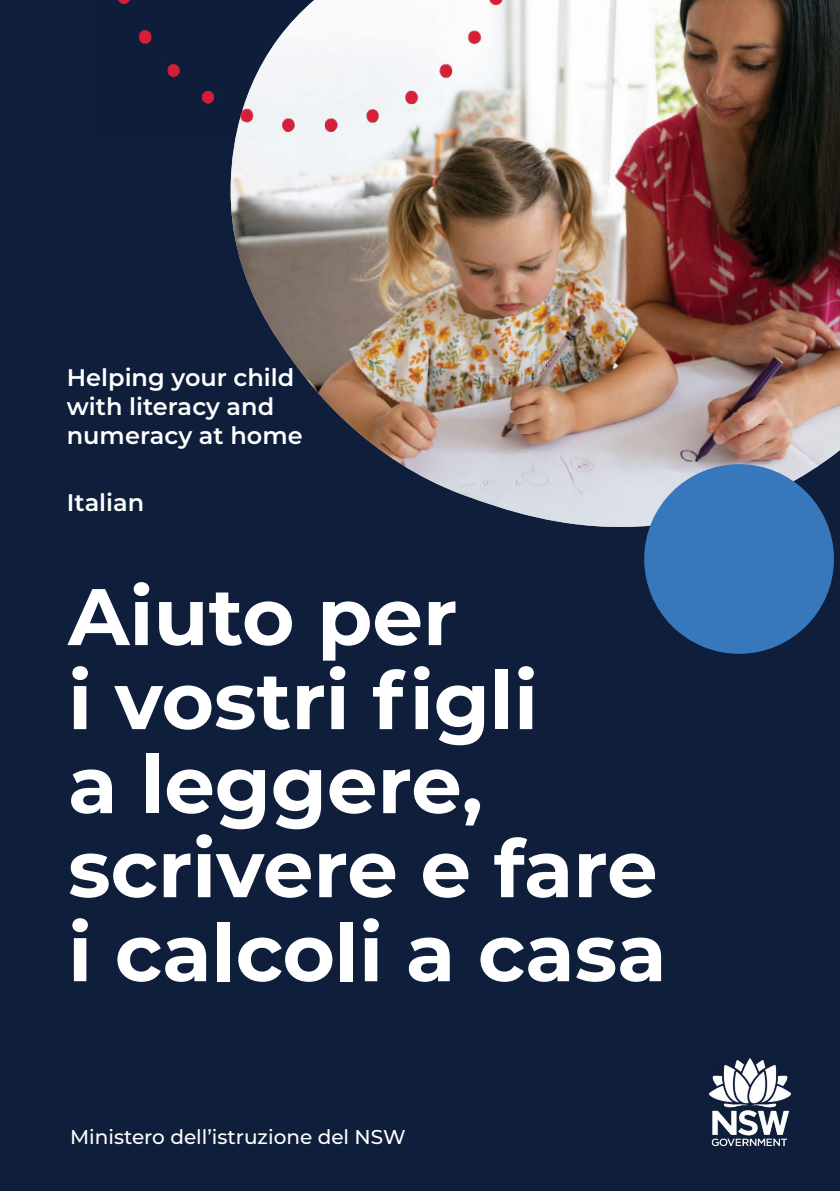
<style>
.page{position:relative;width:840px;height:1191px;background:#fff}
.page>*{position:absolute;margin:0;border:0;box-sizing:border-box;transform-origin:0 0}
.Book_title{font:700 80px/84px "Montserrat";color:#fff}
.t1{font:600 24px/28.8px "Montserrat";color:#fff}
.t2{font:500 20px "Montserrat";color:#fff}
</style>
<div class="page">
<div style="left:0;top:0;width:839px;height:1191px;background:#0e1e3b"></div>
<img style="left:709px;top:1058px;width:80px;height:87px">
<img style="left:229px;top:0;width:610px;height:529px">
<img style="left:91px;top:0;width:438px;height:139px">
<div style="left:643px;top:464px;width:190px;height:190px;background:#3777bc;border-radius:50%"></div>
<p class="t1" style="left:67px;top:362px;width:237px">Helping your child with literacy and numeracy at home</p>
<p class="t1" style="left:67px;top:487px;width:79px">Italian</p>
<h1 class="Book_title" style="left:68px;top:570px;width:599px">Aiuto per<br>i vostri figli<br>a leggere, scrivere e fare i calcoli a casa</h1>
<p class="t2" style="left:70px;top:1122px;width:337px">Ministero dell’istruzione del NSW</p>
</div>
